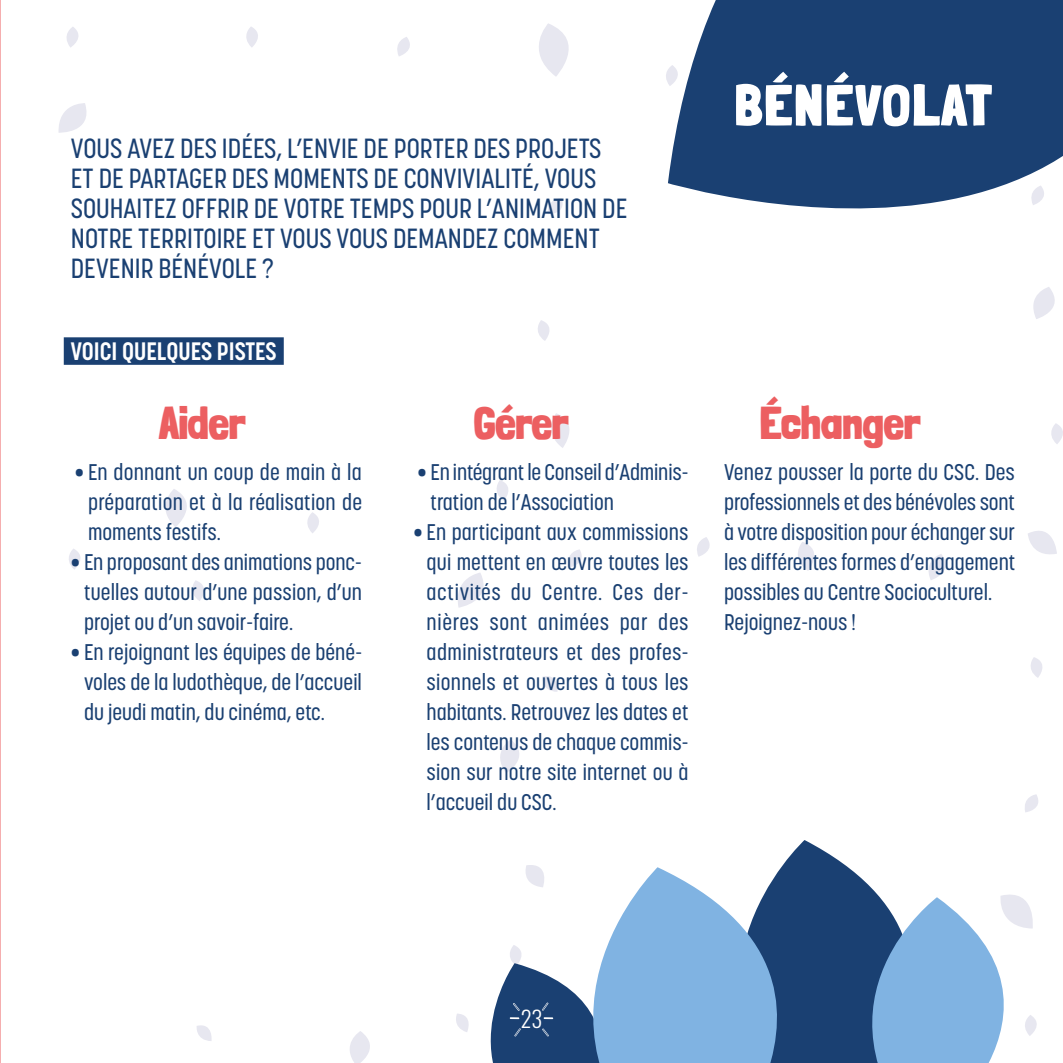
<style>
.page{position:relative;width:1063px;height:1063px;background:#fff}
.page>*{position:absolute;margin:0;border:0;box-sizing:border-box;transform-origin:0 0}
.t1{font:900 57.5px "Londrina Solid";letter-spacing:.04em;color:#fff}
.t2{font:900 45px "Londrina Solid";color:#ec5f61}
.t3{font:500 27.5px/30px "Korolev Condensed";color:#1a4072}
.t4{font:700 25px "Korolev Condensed";color:#fff}
.t5{font:500 22.5px/30px "Korolev Condensed";color:#1a4072;text-align:justify}
.t6{font:22.5px "Oswald";color:#fff}
</style>
<div class="page">
<svg style="left:192px;top:580px;width:12px;height:21px"></svg>
<svg style="left:66px;top:27px;width:13px;height:20px"></svg>
<svg style="left:58px;top:103px;width:29px;height:30px"></svg>
<svg style="left:165px;top:489px;width:22px;height:38px"></svg>
<svg style="left:69px;top:549px;width:12px;height:21px"></svg>
<svg style="left:307px;top:512px;width:12px;height:21px"></svg>
<svg style="left:458px;top:573px;width:26px;height:35px"></svg>
<svg style="left:497px;top:480px;width:11px;height:21px"></svg>
<svg style="left:551px;top:413px;width:18px;height:35px"></svg>
<svg style="left:538px;top:320px;width:12px;height:21px"></svg>
<svg style="left:397px;top:37px;width:13px;height:19px"></svg>
<svg style="left:539px;top:23px;width:30px;height:53px"></svg>
<svg style="left:548px;top:198px;width:15px;height:16px"></svg>
<svg style="left:666px;top:70px;width:2px;height:12px"></svg>
<svg style="left:1051px;top:423px;width:12px;height:21px"></svg>
<svg style="left:1028px;top:531px;width:29px;height:23px"></svg>
<svg style="left:928px;top:554px;width:18px;height:26px"></svg>
<svg style="left:798px;top:542px;width:16px;height:29px"></svg>
<svg style="left:568px;top:549px;width:14px;height:18px"></svg>
<svg style="left:542px;top:676px;width:16px;height:16px"></svg>
<svg style="left:500px;top:740px;width:19px;height:33px"></svg>
<svg style="left:526px;top:865px;width:12px;height:2px"></svg>
<svg style="left:1025px;top:794px;width:13px;height:18px"></svg>
<svg style="left:1031px;top:657px;width:11px;height:21px"></svg>
<svg style="left:697px;top:537px;width:13px;height:20px"></svg>
<svg style="left:350px;top:1031px;width:20px;height:32px"></svg>
<svg style="left:197px;top:1025px;width:15px;height:16px"></svg>
<svg style="left:246px;top:27px;width:12px;height:20px"></svg>
<div style="left:64px;top:337px;width:220px;height:28px;background:#1a4072"></div>
<svg style="left:668px;top:0;width:395px;height:319px;fill:#1a4072"></svg>
<svg style="left:781px;top:840px;width:67px;height:27px"></svg>
<svg style="left:905px;top:894px;width:132px;height:169px"></svg>
<svg style="left:525px;top:867px;width:380px;height:196px"></svg>
<svg style="left:456px;top:945px;width:232px;height:118px"></svg>
<p class="t3" style="left:71px;top:134px;width:558px">VOUS AVEZ DES IDÉES, L’ENVIE DE PORTER DES PROJETS ET DE PARTAGER DES MOMENTS DE CONVIVIALITÉ, VOUS SOUHAITEZ OFFRIR DE VOTRE TEMPS POUR L’ANIMATION DE NOTRE TERRITOIRE ET VOUS VOUS DEMANDEZ COMMENT DEVENIR BÉNÉVOLE ?</p>
<p class="t4" style="left:71px;top:338px;width:207px">VOICI QUELQUES PISTES</p>
<h1 class="t1" style="left:735px;top:72px;width:258px">BÉNÉVOLAT</h1>
<h2 class="t2" style="left:159px;top:398px;width:88px">Aider</h2>
<h2 class="t2" style="left:474px;top:398px;width:96px">Gérer</h2>
<h2 class="t2" style="left:760px;top:398px;width:162px">Échanger</h2>
<p class="t5" style="left:88px;top:457px;width:276px;text-indent:-13px">• En donnant un coup de main à la préparation et à la réalisation de moments festifs.</p>
<p class="t5" style="left:84px;top:547px;width:279px;text-indent:-13px">• En proposant des animations ponc&shy;tuelles autour d’une passion, d’un projet ou d’un savoir-faire.</p>
<p class="t5" style="left:84px;top:637px;width:279px;text-indent:-13px">• En rejoignant les équipes de béné&shy;voles de la ludothèque, de l’accueil du jeudi matin, du cinéma, etc.</p>
<p class="t5" style="left:431px;top:457px;width:259px;text-indent:-13px">• En intégrant le Conseil d’Adminis&shy;tration de l’Association</p>
<p class="t5" style="left:427px;top:517px;width:264px;text-indent:-13px">• En participant aux commissions qui mettent en œuvre toutes les activités du Centre. Ces der&shy;nières sont animées par des administrateurs et des profes&shy;sionnels et ouvertes à tous les habitants. Retrouvez les dates et les contenus de chaque commis&shy;sion sur notre site internet ou à l’accueil du CSC.</p>
<p class="t5" style="left:724px;top:457px;width:293px;text-align:left">Venez pousser la porte du CSC. Des professionnels et des bénévoles sont à votre disposition pour échanger sur les différentes formes d’engagement possibles au Centre Socioculturel.<br>Rejoignez-nous !</p>
<p class="t6" style="left:521px;top:1009px;width:23px">23</p>
</div>
